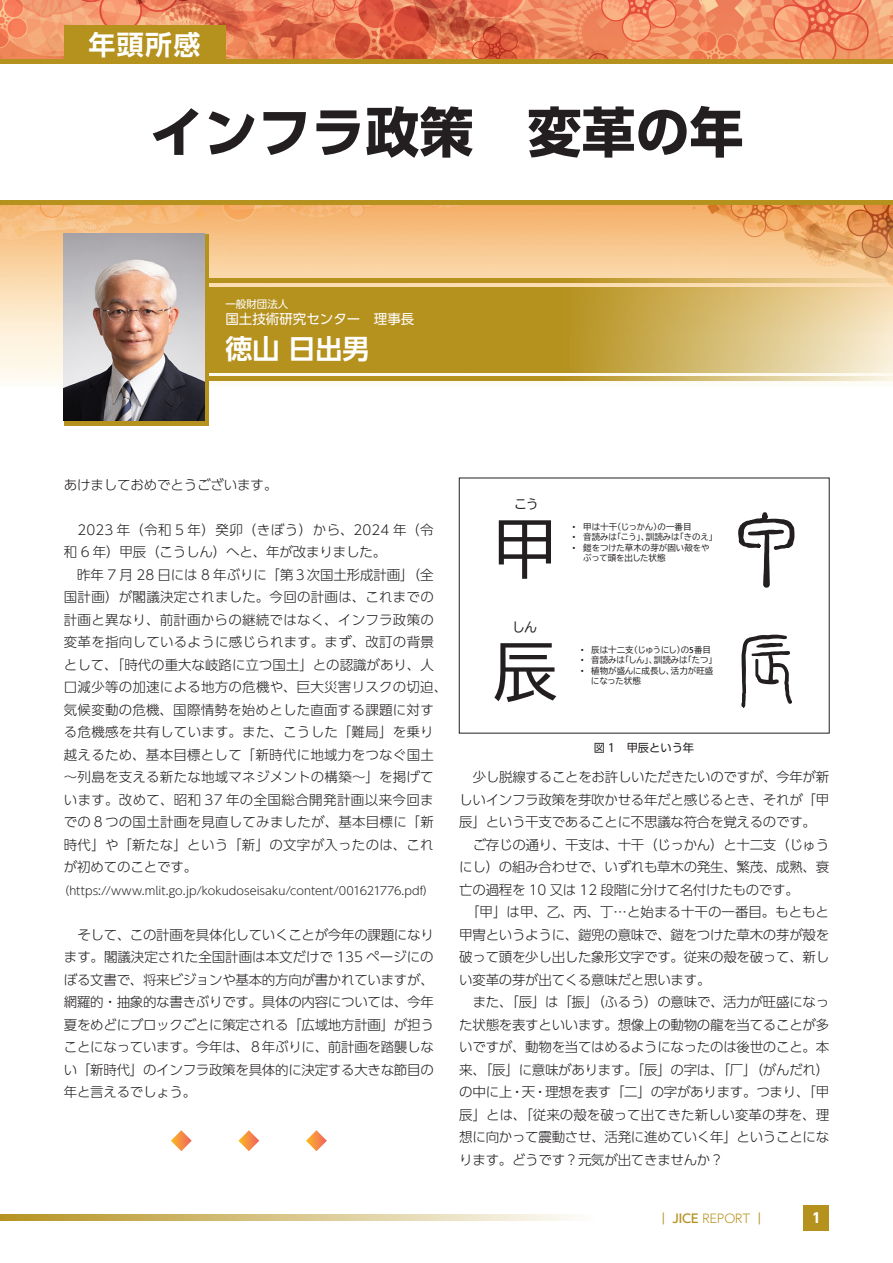
<style>
.page{position:relative;width:893px;height:1263px;background:#fff}
.page>*{position:absolute;margin:0;border:0;box-sizing:border-box;transform-origin:0 0}
.t1{font:65.25px/123.1px "BIZ UDP Gothic";color:#231f20}
.t2{font:700 54px "UD Shin Go Pro";color:#231f20}
.t3{font:700 27px "UD Shin Go Pro De";letter-spacing:.025em;color:#fff}
.t4{font:300 13.5px/22.5px "UD Shin Go Pro";letter-spacing:-.02em;color:#231f20;text-align:justify}
.t5{font:300 13.5px/22.5px "UD Shin Go Pro";letter-spacing:.02em;color:#231f20}
.t6{font:300 13.5px "UD Shin Go Pro";color:#231f20}
.t7{font:13.5px "UD Shin Go Pro";color:#fff}
.t8{font:700 13.5px "UD Shin Go Pro";color:#fff}
.t9{font:13.2px "BIZ UDP Gothic";color:#231f20}
.t10{font:500 12px "UD Shin Go Pro";color:#b5911d}
.t11{font:300 11.25px "UD Shin Go Pro";color:#231f20}
.t12{font:11.25px "UD Shin Go Pro";color:#231f20}
.t13{font:10.5px "UD Shin Go Pro";color:#fff}
.t14{font:8.55px/9.6px "BIZ UDP Gothic";color:#231f20}
.s1{font-family:"Arial"}
.s2{font-family:"Segoe UI";font-weight:600}
.s3{font-weight:300}
</style>
<div class="page">
<svg style="left:0;top:0;width:893px;height:207px"></svg>
<div style="left:0;top:64px;width:893px;height:136px;background:#fff"></div>
<hr style="left:0;top:60px;width:893px;height:4px;background:#b5911d">
<hr style="left:0;top:200px;width:893px;height:4px;background:#b5911d">
<div style="left:64px;top:26px;width:161px;height:38px;background:#b5911d"></div>
<div style="left:804px;top:1205px;width:25px;height:26px;background:#b5911d"></div>
<svg style="left:0;top:207px;width:893px;height:187px"></svg>
<svg style="left:171px;top:1130px;width:21px;height:21px"></svg>
<svg style="left:238px;top:1130px;width:21px;height:21px"></svg>
<svg style="left:306px;top:1130px;width:21px;height:21px"></svg>
<svg style="left:64px;top:234px;width:144px;height:191px"></svg>
<img style="left:64px;top:234px;width:140px;height:187px">
<svg style="left:208px;top:287px;width:685px;height:85px;fill:#b5911d"></svg>
<svg style="left:208px;top:376px;width:685px;height:4px;fill:#b5911d"></svg>
<svg style="left:208px;top:279px;width:685px;height:4px;fill:#b5911d"></svg>
<svg style="left:0;top:1214px;width:572px;height:6px"></svg>
<svg style="left:738px;top:512px;width:56px;height:76px"></svg>
<svg style="left:741px;top:635px;width:51px;height:73px"></svg>
<h3 class="t3" style="left:89px;top:23px;width:114px">年頭所感</h3>
<h2 class="t2" style="left:149px;top:88px;width:596px">インフラ政策　変革の年</h2>
<p class="t13" style="left:225px;top:295px;width:64px">一般財団法人</p>
<p class="t7" style="left:225px;top:308px;width:190px">国土技術研究センター　理事長</p>
<h3 class="t3" style="left:225px;top:327px;width:145px">徳山 日出男</h3>
<p class="t4" style="left:64px;top:473px;width:215px">あけましておめでとうございます。</p>
<p class="t5" style="left:64px;top:518px;width:385px">　2023 年（令和 5 年）癸卯（きぼう）から、2024 年（令和 6 年）甲辰（こうしん）へと、年が改まりました。<br>　昨年 7 月 28 日には 8 年ぶりに「第３次国土形成計画」（全国計画）が閣議決定されました。今回の計画は、これまでの計画と異なり、前計画からの継続ではなく、インフラ政策の変革を指向しているように感じられます。まず、改訂の背景として、「時代の重大な岐路に立つ国土」との認識があり、人口減少等の加速による地方の危機や、巨大災害リスクの切迫、気候変動の危機、国際情勢を始めとした直面する課題に対する危機感を共有しています。また、こうした「難局」を乗り越えるため、基本目標として「新時代に地域力をつなぐ国土　～列島を支える新たな地域マネジメントの構築～」を掲げています。改めて、昭和 37 年の全国総合開発計画以来今回までの８つの国土計画を見直してみましたが、基本目標に「新時代」や「新たな」という「新」の文字が入ったのは、これが初めてのことです。</p>
<p class="t11" style="left:58px;top:881px;width:377px">（https://www.mlit.go.jp/kokudoseisaku/content/001621776.pdf）</p>
<p class="t4" style="left:64px;top:923px;width:372px;text-indent:14px">そして、この計画を具体化していくことが今年の課題になります。閣議決定された全国計画は本文だけで 135 ページにのぼる文書で、将来ビジョンや基本的方向が書かれていますが、網羅的・抽象的な書きぶりです。具体の内容については、今年夏をめどにブロックごとに策定される「広域地方計画」が担うことになっています。今年は、８年ぶりに、前計画を踏襲しない「新時代」のインフラ政策を具体的に決定する大きな節目の年と言えるでしょう。</p>
<p class="t9" style="left:515px;top:497px;width:25px">こう</p>
<h1 class="t1" style="left:492px;top:486px;width:67px">甲辰</h1>
<p class="t9" style="left:513px;top:620px;width:25px">しん</p>
<p class="t14" style="left:573px;top:522px;width:120px"><span class="s1">•</span> 甲は十干（じっかん）の一番目</p>
<p class="t14" style="left:573px;top:532px;width:142px"><span class="s1">•</span> 音読みは「こう」、訓読みは「きのえ」</p>
<p class="t14" style="left:583px;top:543px;width:128px;text-indent:-11px"><span class="s1">•</span> 鎧をつけた草木の芽が固い殻をやぶって頭を出した状態</p>
<p class="t14" style="left:581px;top:645px;width:132px"><span class="s1">•</span> 辰は十二支（じゅうにし）の<span class="s2">5</span>番目</p>
<p class="t14" style="left:581px;top:655px;width:134px"><span class="s1">•</span> 音読みは「しん」、訓読みは「たつ」</p>
<p class="t14" style="left:591px;top:666px;width:124px;text-indent:-11px"><span class="s1">•</span> 植物が盛んに成長し、活力が旺盛になった状態</p>
<p class="t12" style="left:594px;top:739px;width:102px">図 1　甲辰という年</p>
<p class="t4" style="left:473px;top:765px;width:358px">少し脱線することをお許しいただきたいのですが、今年が新</p>
<p class="t4" style="left:459px;top:788px;width:371px">しいインフラ政策を芽吹かせる年だと感じるとき、それが「甲</p>
<p class="t4" style="left:459px;top:810px;width:358px">辰」という干支であることに不思議な符合を覚えるのです。</p>
<p class="t4" style="left:473px;top:833px;width:358px">ご存じの通り、干支は、十干（じっかん）と十二支（じゅう</p>
<p class="t4" style="left:459px;top:855px;width:371px">にし）の組み合わせで、いずれも草木の発生、繁茂、成熟、衰</p>
<p class="t4" style="left:459px;top:878px;width:341px">亡の過程を 10 又は 12 段階に分けて名付けたものです。</p>
<p class="t6" style="left:466px;top:901px;width:365px">「甲」は甲、乙、丙、丁…と始まる十干の一番目。もともと</p>
<p class="t4" style="left:459px;top:923px;width:371px">甲冑というように、鎧兜の意味で、鎧をつけた草木の芽が殻を</p>
<p class="t4" style="left:459px;top:945px;width:371px">破って頭を少し出した象形文字です。従来の殻を破って、新し</p>
<p class="t4" style="left:459px;top:968px;width:253px">い変革の芽が出てくる意味だと思います。</p>
<p class="t4" style="left:473px;top:990px;width:358px">また、「辰」は「振」（ふるう）の意味で、活力が旺盛になっ</p>
<p class="t4" style="left:459px;top:1013px;width:371px">た状態を表すといいます。想像上の動物の龍を当てることが多</p>
<p class="t4" style="left:459px;top:1035px;width:371px">いですが、動物を当てはめるようになったのは後世のこと。本</p>
<p class="t4" style="left:459px;top:1058px;width:372px">来、「辰」に意味があります。「辰」の字は、「厂」（がんだれ）</p>
<p class="t4" style="left:459px;top:1080px;width:371px">の中に上・天・理想を表す「二」の字があります。つまり、「甲</p>
<p class="t6" style="left:459px;top:1104px;width:371px">辰」とは、「従来の殻を破って出てきた新しい変革の芽を、理</p>
<p class="t4" style="left:459px;top:1125px;width:371px">想に向かって震動させ、活発に進めていく年」ということにな</p>
<p class="t4" style="left:459px;top:1148px;width:266px">ります。どうです？元気が出てきませんか？</p>
<p class="t10" style="left:657px;top:1208px;width:110px">｜ JICE <span class="s3">REPORT</span> ｜</p>
<p class="t8" style="left:812px;top:1207px;width:10px">1</p>
</div>
